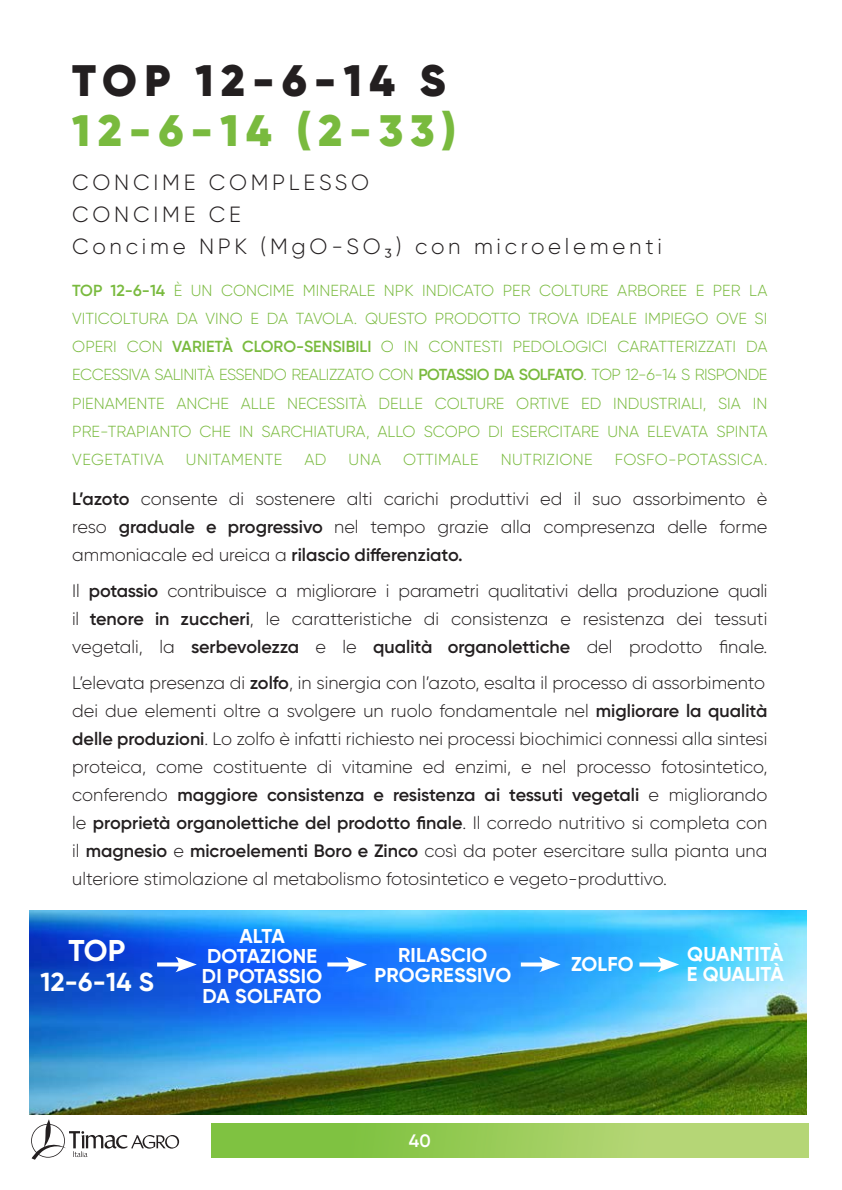
<style>
.page{position:relative;width:842px;height:1190px;background:#fff}
.page>*{position:absolute;margin:0;border:0;box-sizing:border-box;transform-origin:0 0}
.t1{font:900 44px "Gilroy";color:#79ba3e}
.t2{font:900 44px "Gilroy";letter-spacing:.17em;color:#231f20}
.t3{font:700 30px "Gilroy";color:#fff}
.t4{font:700 26px "Gilroy";color:#fff}
.t5{font:300 22px "Gilroy";letter-spacing:.17em;color:#231f20}
.t6{font:700 20px/20px "Gilroy";letter-spacing:.01em;color:#fff}
.t7{font:700 20px "Gilroy";letter-spacing:-.015em;color:#fff}
.t8{font:300 18px/28px "Gilroy";color:#231f20}
.t9{font:600 18px "Gilroy";color:#231f20}
.t10{font:600 18px "Gilroy";color:#fff}
.t11{font:300 16px "Gilroy";color:#79ba3e}
.t12{font:300 16px "Gilroy";letter-spacing:-.03em;color:#79ba3e}
.t13{font:300 16px "Gilroy";letter-spacing:.025em;color:#79ba3e}
.t14{font:300 16px "Gilroy";letter-spacing:.02em;color:#79ba3e}
.s1{font-weight:600}
.s2{font-weight:300}
</style>
<div class="page">
<div style="left:211px;top:1122px;width:597px;height:34px;background:linear-gradient(to right,#75bf37,#c0da80)"></div>
<img style="left:29px;top:910px;width:777px;height:203px">
<svg style="left:157px;top:962px;width:18px;height:4px"></svg>
<svg style="left:175px;top:956px;width:22px;height:16px"></svg>
<svg style="left:327px;top:962px;width:18px;height:4px"></svg>
<svg style="left:345px;top:956px;width:22px;height:16px"></svg>
<svg style="left:520px;top:962px;width:19px;height:4px"></svg>
<svg style="left:539px;top:956px;width:21px;height:16px"></svg>
<svg style="left:639px;top:962px;width:18px;height:4px"></svg>
<svg style="left:657px;top:956px;width:22px;height:16px"></svg>
<svg style="left:32px;top:1119px;width:147px;height:40px"></svg>
<p class="t2" style="left:72px;top:53px;width:374px">TOP 12-6-14 S</p>
<p class="t1" style="left:72px;top:103px;width:385px">12-6-14 (2-33)</p>
<p class="t5" style="left:72px;top:169px;width:298px">CONCIME COMPLESSO</p>
<p class="t5" style="left:72px;top:201px;width:170px">CONCIME CE</p>
<p class="t5" style="left:72px;top:233px;width:591px">Concime NPK (MgO-SO3) con microelementi</p>
<p class="t11" style="left:72px;top:281px;width:696px"><span class="s1">TOP 12-6-14</span> È UN CONCIME MINERALE NPK INDICATO PER COLTURE ARBOREE E PER LA</p>
<p class="t11" style="left:72px;top:309px;width:696px">VITICOLTURA DA VINO E DA TAVOLA. QUESTO PRODOTTO TROVA IDEALE IMPIEGO OVE SI</p>
<p class="t11" style="left:72px;top:337px;width:696px">OPERI CON <span class="s1">VARIETÀ CLORO-SENSIBILI</span> O IN CONTESTI PEDOLOGICI CARATTERIZZATI DA</p>
<p class="t12" style="left:72px;top:365px;width:696px">ECCESSIVA SALINITÀ ESSENDO REALIZZATO CON <span class="s1">POTASSIO DA SOLFATO</span>. TOP 12-6-14 S RISPONDE</p>
<p class="t11" style="left:72px;top:393px;width:696px">PIENAMENTE ANCHE ALLE NECESSITÀ DELLE COLTURE ORTIVE ED INDUSTRIALI, SIA IN</p>
<p class="t11" style="left:72px;top:421px;width:696px">PRE-TRAPIANTO CHE IN SARCHIATURA, ALLO SCOPO DI ESERCITARE UNA ELEVATA SPINTA</p>
<p class="t13" style="left:72px;top:449px;width:93px">VEGETATIVA</p>
<p class="t13" style="left:186px;top:449px;width:98px">UNITAMENTE</p>
<p class="t11" style="left:304px;top:449px;width:24px">AD</p>
<p class="t11" style="left:348px;top:449px;width:34px">UNA</p>
<p class="t13" style="left:403px;top:449px;width:77px">OTTIMALE</p>
<p class="t13" style="left:500px;top:449px;width:93px">NUTRIZIONE</p>
<p class="t14" style="left:614px;top:449px;width:154px">FOSFO-POTASSICA.</p>
<p class="t8" style="left:72px;top:484px;width:696px"><span class="s1">L’azoto</span> consente di sostenere alti carichi produttivi ed il suo assorbimento è</p>
<p class="t8" style="left:72px;top:512px;width:696px">reso <span class="s1">graduale e progressivo</span> nel tempo grazie alla compresenza delle forme</p>
<p class="t9" style="left:72px;top:543px;width:392px"><span class="s2">ammoniacale ed ureica a</span> rilascio differenziato.</p>
<p class="t8" style="left:72px;top:576px;width:696px">Il <span class="s1">potassio</span> contribuisce a migliorare i parametri qualitativi della produzione quali</p>
<p class="t8" style="left:72px;top:604px;width:696px">il <span class="s1">tenore in zuccheri</span>, le caratteristiche di consistenza e resistenza dei tessuti</p>
<p class="t9" style="left:72px;top:635px;width:696px"><span class="s2">vegetali, la</span> serbevolezza <span class="s2">e le</span> qualità organolettiche <span class="s2">del prodotto finale.</span></p>
<p class="t8" style="left:72px;top:668px;width:694px">L’elevata presenza di <span class="s1">zolfo</span>, in sinergia con l’azoto, esalta il processo di assorbimento</p>
<p class="t8" style="left:72px;top:696px;width:696px">dei due elementi oltre a svolgere un ruolo fondamentale nel <span class="s1">migliorare la qualità delle produzioni</span>. Lo zolfo è infatti richiesto nei processi biochimici connessi alla sintesi</p>
<p class="t8" style="left:72px;top:752px;width:696px">proteica, come costituente di vitamine ed enzimi, e nel processo fotosintetico,</p>
<p class="t9" style="left:72px;top:783px;width:696px"><span class="s2">conferendo</span> maggiore consistenza e resistenza ai tessuti vegetali <span class="s2">e migliorando</span></p>
<p class="t8" style="left:72px;top:808px;width:696px;text-align:justify">le <span class="s1">proprietà organolettiche del prodotto finale</span>. Il corredo nutritivo si completa con il <span class="s1">magnesio</span> e <span class="s1">microelementi Boro e Zinco</span> così da poter esercitare sulla pianta una ulteriore stimolazione al metabolismo fotosintetico e vegeto-produttivo.</p>
<p class="t3" style="left:68px;top:931px;width:59px">TOP</p>
<p class="t4" style="left:40px;top:965px;width:115px">12-6-14 S</p>
<p class="t6" style="left:239px;top:925px;width:47px">ALTA</p>
<p class="t6" style="left:202px;top:945px;width:122px">DOTAZIONE<br>DI POTASSIO</p>
<p class="t7" style="left:202px;top:983px;width:120px">DA SOLFATO</p>
<p class="t6" style="left:398px;top:944px;width:91px">RILASCIO</p>
<p class="t6" style="left:374px;top:964px;width:138px">PROGRESSIVO</p>
<p class="t10" style="left:409px;top:1128px;width:23px">40</p>
<p class="t6" style="left:571px;top:954px;width:64px">ZOLFO</p>
<p class="t6" style="left:687px;top:944px;width:98px">QUANTITÀ</p>
<p class="t6" style="left:686px;top:964px;width:99px">E QUALITÀ</p>
</div>
